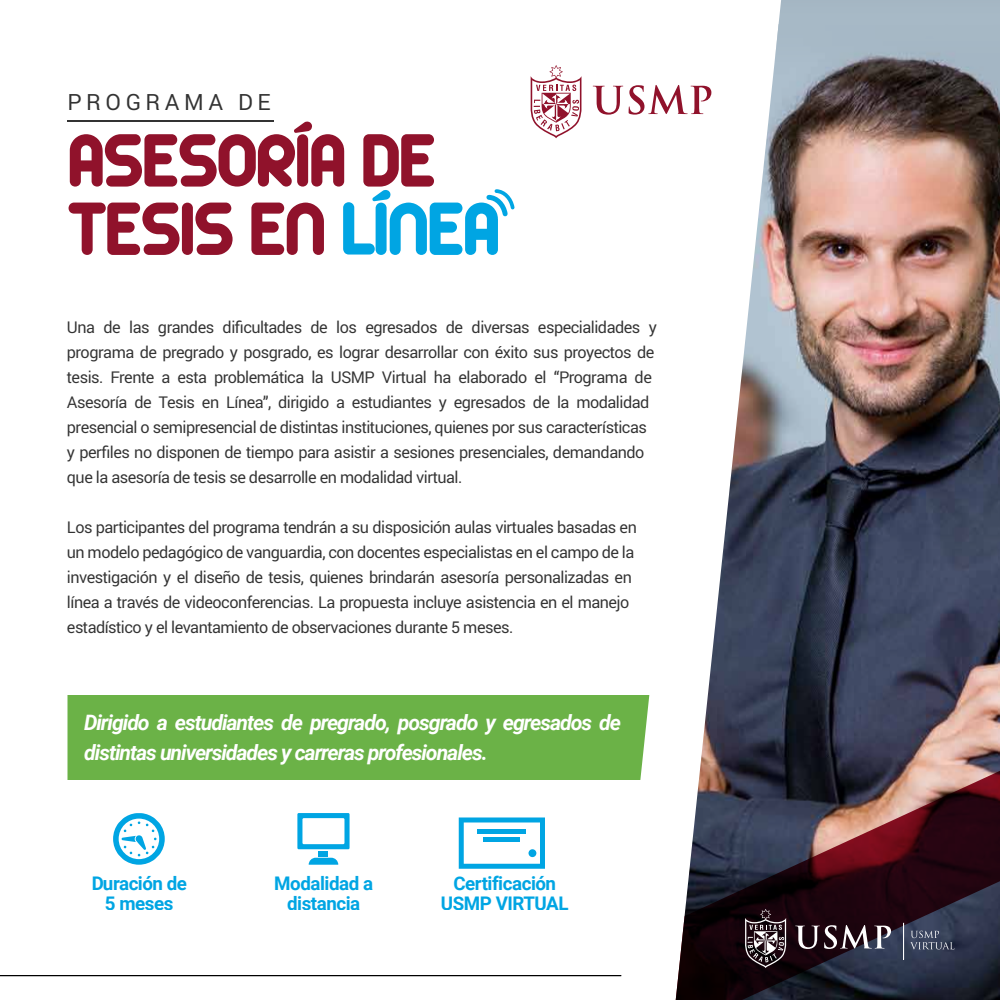
<style>
.page{position:relative;width:1000px;height:1000px;background:#fff}
.page>*{position:absolute;margin:0;border:0;box-sizing:border-box;transform-origin:0 0}
.t1{font:82px/68.4px "z Arista";letter-spacing:-.025em;color:#90122b}
.t2{font:22.5px "Roboto";letter-spacing:.2em;color:#333}
.t3{font:italic 700 21.25px/30px "Roboto";letter-spacing:-.05em;color:#fff}
.t4{font:700 18.75px/19.8px "Roboto";letter-spacing:-.025em;color:#00a5e3;text-align:center}
.t5{font:16.25px/25px "Roboto";letter-spacing:-.03em;color:#333}
.s1{color:#00a5e3}
</style>
<div class="page">
<img style="left:701px;top:59px;width:299px;height:699px">
<svg style="left:676px;top:758px;width:324px;height:242px"></svg>
<div style="left:775px;top:0;width:225px;height:62px;background:#a6b8c5"></div>
<div style="left:67px;top:695px;width:582px;height:85px;background:#6bb247"></div>
<hr style="left:0;top:975px;width:621px;height:1px;background:#000">
<svg style="left:795px;top:925px;width:96px;height:24px"></svg>
<svg style="left:745px;top:909px;width:41px;height:59px"></svg>
<hr style="left:903px;top:923px;width:1px;height:37px;background:#fff">
<svg style="left:910px;top:931px;width:44px;height:18px"></svg>
<svg style="left:593px;top:86px;width:30px;height:29px"></svg>
<svg style="left:629px;top:85px;width:82px;height:30px"></svg>
<svg style="left:530px;top:65px;width:51px;height:73px"></svg>
<svg style="left:309px;top:858px;width:29px;height:7px"></svg>
<div style="left:319px;top:851px;width:9px;height:5px;background:#00a5e3"></div>
<svg style="left:297px;top:813px;width:53px;height:36px"></svg>
<svg style="left:113px;top:813px;width:52px;height:52px"></svg>
<svg style="left:459px;top:818px;width:86px;height:51px"></svg>
<div style="left:529px;top:849px;width:7px;height:8px;background:#00a5e3;border-radius:50%"></div>
<div style="left:478px;top:829px;width:48px;height:5px;background:#00a5e3"></div>
<hr style="left:484px;top:838px;width:36px;height:4px;background:#00a5e3">
<hr style="left:68px;top:120px;width:206px;height:1px;background:#333">
<svg style="left:486px;top:189px;width:29px;height:28px"></svg>
<h2 class="t2" style="left:67px;top:86px;width:205px">PROGRAMA DE</h2>
<h1 class="t1" style="left:68px;top:125px;width:434px">ASESORÍA DE<br>TESIS EN <span class="s1">LÍNEA</span></h1>
<p class="t5" style="left:67px;top:314px;width:591px">Una de las grandes dificultades de los egresados de diversas especialidades y programa de pregrado y posgrado, es lograr desarrollar con éxito sus proyectos de tesis. Frente a esta problemática la USMP Virtual ha elaborado el “Programa de Asesoría de Tesis en Línea”, dirigido a estudiantes y egresados de la modalidad presencial o semipresencial de distintas instituciones, quienes por sus características y perfiles no disponen de tiempo para asistir a sesiones presenciales, demandando que la asesoría de tesis se desarrolle en modalidad virtual.</p>
<p class="t5" style="left:67px;top:514px;width:571px">Los participantes del programa tendrán a su disposición aulas virtuales basadas en un modelo pedagógico de vanguardia, con docentes especialistas en el campo de la investigación y el diseño de tesis, quienes brindarán asesoría personalizadas en línea a través de videoconferencias. La propuesta incluye asistencia en el manejo estadístico y el levantamiento de observaciones durante 5 meses.</p>
<h3 class="t3" style="left:84px;top:707px;width:539px">Dirigido a estudiantes de pregrado, posgrado y egresados de distintas universidades y carreras profesionales.</h3>
<p class="t4" style="left:91px;top:873px;width:97px">Duración de<br>5 meses</p>
<p class="t4" style="left:441px;top:873px;width:129px">Certificación<br>USMP VIRTUAL</p>
<p class="t4" style="left:274px;top:873px;width:100px">Modalidad a distancia</p>
</div>
